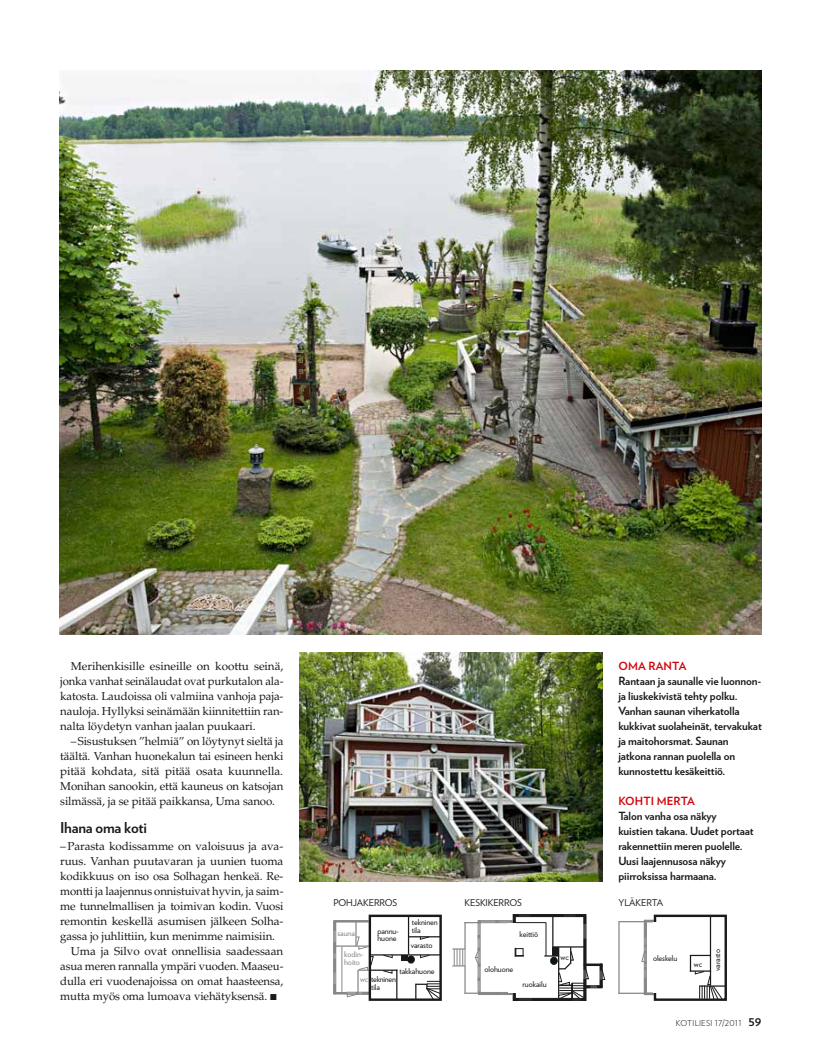
<style>
.page{position:relative;width:815px;height:1053px;background:#fff}
.page>*{position:absolute;margin:0;border:0;box-sizing:border-box;transform-origin:0 0}
.t1{font:700 15px "Verlag";letter-spacing:-.015em;color:#1a1a18}
.t2{font:11.5px/15px "Palatino LT Std";letter-spacing:-.01em;color:#1a1a18;text-align:justify}
.t3{font:700 11.25px/15px "Verlag";letter-spacing:-.01em;color:#1a1a18}
.t4{font:700 11.25px "Verlag";letter-spacing:.27em;color:#d1050c}
.t5{font:9.38px "Verlag";letter-spacing:-.01em;color:#1a1a18}
.t6{font:8.12px/7.5px "Verlag";letter-spacing:-.01em;color:#1a1a18}
.t7{font:300 8.12px "Verlag";letter-spacing:.03em;color:#1a1a18}
.t8{font:8.12px/7.5px "Verlag";letter-spacing:-.01em;color:#878786}
.t9{font:8.12px/7.5px "Verlag";letter-spacing:-.03em;color:#1a1a18}
.s1{color:#878786}
.s2{font-weight:700;font-size:10.62px}
</style>
<div class="page">
<img style="left:60px;top:71px;width:702px;height:563px">
<img style="left:299px;top:652px;width:303px;height:229px">
<hr style="left:478px;top:992px;width:35px;height:1px;background:#878786">
<hr style="left:478px;top:993px;width:35px;height:1px;background:#878786">
<hr style="left:478px;top:994px;width:35px;height:1px;background:#878786">
<hr style="left:464px;top:921px;width:2px;height:28px;background:#878786">
<hr style="left:464px;top:965px;width:2px;height:28px;background:#878786">
<svg style="left:465px;top:991px;width:13px;height:3px"></svg>
<svg style="left:464px;top:920px;width:14px;height:3px"></svg>
<hr style="left:478px;top:920px;width:35px;height:1px;background:#878786">
<hr style="left:478px;top:921px;width:35px;height:1px;background:#878786">
<hr style="left:478px;top:922px;width:35px;height:1px;background:#878786">
<hr style="left:478px;top:920px;width:1px;height:73px;background:#878786">
<hr style="left:479px;top:920px;width:1px;height:73px;background:#878786">
<hr style="left:480px;top:920px;width:1px;height:73px;background:#878786">
<svg style="left:452px;top:948px;width:14px;height:18px"></svg>
<svg style="left:475px;top:947px;width:5px;height:19px"></svg>
<svg style="left:644px;top:993px;width:10px;height:2px"></svg>
<hr style="left:342px;top:946px;width:1px;height:46px;background:#878786">
<hr style="left:334px;top:919px;width:35px;height:3px;background:#878786">
<hr style="left:333px;top:921px;width:1px;height:72px;background:#878786">
<hr style="left:335px;top:921px;width:1px;height:72px;background:#878786">
<hr style="left:336px;top:921px;width:1px;height:72px;background:#878786">
<hr style="left:334px;top:945px;width:36px;height:1px;background:#878786">
<hr style="left:357px;top:969px;width:2px;height:25px;background:#878786">
<hr style="left:355px;top:920px;width:2px;height:26px;background:#878786">
<hr style="left:333px;top:958px;width:3px;height:14px;background:#878786">
<svg style="left:333px;top:983px;width:36px;height:14px"></svg>
<hr style="left:646px;top:920px;width:1px;height:74px;background:#878786">
<hr style="left:645px;top:920px;width:1px;height:74px;background:#878786">
<hr style="left:644px;top:920px;width:1px;height:74px;background:#878786">
<div style="left:369px;top:914px;width:73px;height:86px;border:2px solid #1a1a18"></div>
<div style="left:654px;top:914px;width:73px;height:86px;border:2px solid #1a1a18"></div>
<hr style="left:370px;top:954px;width:71px;height:1px;background:#1a1a18">
<hr style="left:408px;top:936px;width:33px;height:1px;background:#1a1a18">
<hr style="left:690px;top:954px;width:21px;height:2px;background:#1a1a18">
<hr style="left:619px;top:920px;width:35px;height:2px;background:#878786">
<hr style="left:618px;top:992px;width:36px;height:1px;background:#878786">
<hr style="left:644px;top:919px;width:3px;height:18px;background:#878786">
<hr style="left:396px;top:969px;width:1px;height:30px;background:#1a1a18">
<hr style="left:408px;top:915px;width:1px;height:39px;background:#1a1a18">
<hr style="left:710px;top:916px;width:1px;height:69px;background:#1a1a18">
<hr style="left:618px;top:921px;width:2px;height:72px;background:#878786">
<div style="left:508px;top:922px;width:8px;height:70px;background:#fff"></div>
<div style="left:407px;top:955px;width:8px;height:7px;border:1px solid #1a1a18;border-radius:50%"></div>
<svg style="left:641px;top:944px;width:6px;height:25px"></svg>
<svg style="left:420px;top:954px;width:10px;height:3px"></svg>
<svg style="left:420px;top:936px;width:10px;height:3px"></svg>
<svg style="left:356px;top:936px;width:58px;height:37px"></svg>
<div style="left:653px;top:922px;width:6px;height:70px;background:#fff"></div>
<svg style="left:690px;top:955px;width:35px;height:44px"></svg>
<svg style="left:415px;top:981px;width:27px;height:18px"></svg>
<svg style="left:510px;top:914px;width:95px;height:86px"></svg>
<p class="t2" style="left:60px;top:658px;width:225px;text-indent:11px">Merihenkisille esineille on koottu seinä, jonka vanhat seinälaudat ovat purkutalon ala&shy;katosta. Laudoissa oli valmiina vanhoja paja&shy;nauloja. Hyllyksi seinämään kiinnitettiin ran&shy;nalta löydetyn vanhan jaalan puukaari.</p>
<p class="t2" style="left:60px;top:733px;width:225px;text-indent:11px">–Sisustuksen ”helmiä” on löytynyt sieltä ja täältä. Vanhan huonekalun tai esineen henki pitää kohdata, sitä pitää osata kuunnella.<br>Monihan sanookin, että kauneus on katsojan silmässä, ja se pitää paikkansa, Uma sanoo.</p>
<h1 class="t1" style="left:60px;top:815px;width:88px">I hana oma koti</h1>
<p class="t2" style="left:60px;top:838px;width:225px">–Parasta kodissamme on valoisuus ja ava-</p>
<p class="t2" style="left:60px;top:853px;width:225px">ruus. Vanhan puutavaran ja uunien tuoma</p>
<p class="t2" style="left:60px;top:868px;width:225px">kodikkuus on iso osa Solhagan henkeä. Re-</p>
<p class="t2" style="left:60px;top:883px;width:225px">montti ja laajennus onnistuivat hyvin, ja saim-</p>
<p class="t2" style="left:60px;top:898px;width:225px">me tunnelmallisen ja toimivan kodin. Vuosi</p>
<p class="t2" style="left:60px;top:913px;width:225px">remontin keskellä asumisen jälkeen Solha-</p>
<p class="t2" style="left:60px;top:928px;width:216px">gassa jo juhlittiin, kun menimme naimisiin.</p>
<p class="t2" style="left:71px;top:943px;width:214px">Uma ja Silvo ovat onnellisia saadessaan</p>
<p class="t2" style="left:60px;top:958px;width:225px">asua meren rannalla ympäri vuoden. Maaseu-</p>
<p class="t2" style="left:60px;top:973px;width:225px">dulla eri vuodenajoissa on omat haasteensa,</p>
<p class="t2" style="left:60px;top:988px;width:209px">mutta myös oma lumoava viehätyksensä.</p>
<p class="t4" style="left:618px;top:657px;width:67px">oma ranta</p>
<p class="t3" style="left:618px;top:672px;width:145px">Rantaan ja saunalle vie luonnon&shy;ja liuskekivistä tehty polku.<br>Vanhan saunan viherkatolla kukkivat suolaheinät, tervakukat ja maitohorsmat. Saunan jatkona rannan puolella on kunnostettu kesäkeittiö.</p>
<p class="t4" style="left:618px;top:792px;width:76px">kohti merta</p>
<p class="t3" style="left:618px;top:807px;width:137px">Talon vanha osa näkyy kuistien takana. Uudet portaat rakennettiin meren puolelle.<br>Uusi laajennusosa näkyy piirroksissa harmaana.</p>
<p class="t5" style="left:333px;top:895px;width:65px">POHJAKERROS</p>
<p class="t5" style="left:465px;top:895px;width:59px">KESKI KERROS</p>
<p class="t5" style="left:619px;top:895px;width:46px">YLÄKERTA</p>
<p class="t6" style="left:377px;top:926px;width:23px">pannu&shy;huone</p>
<p class="t6" style="left:412px;top:918px;width:28px">tekninen tila</p>
<p class="t6" style="left:520px;top:929px;width:20px">keittiö</p>
<p class="t8" style="left:338px;top:928px;width:19px">sauna</p>
<p class="t8" style="left:344px;top:949px;width:21px">kodin&shy;hoito</p>
<p class="t6" style="left:561px;top:952px;width:10px">wc</p>
<p class="t6" style="left:411px;top:941px;width:23px">varasto</p>
<p class="t6" style="left:399px;top:967px;width:37px">takkahuone</p>
<p class="t6" style="left:653px;top:953px;width:26px">oleskelu</p>
<p class="t6" style="left:713px;top:970px;width:23px;rotate:-90deg">varasto</p>
<p class="t6" style="left:694px;top:959px;width:10px">wc</p>
<p class="t6" style="left:484px;top:964px;width:30px">olohuone</p>
<p class="t9" style="left:371px;top:975px;width:26px;text-indent:-11px"><span class="s1">wc</span> tekninen tila</p>
<p class="t6" style="left:523px;top:979px;width:25px">ruokailu</p>
<p class="t7" style="left:676px;top:1017px;width:87px">KOTILIESI 17/2011 <span class="s2">59</span></p>
</div>
